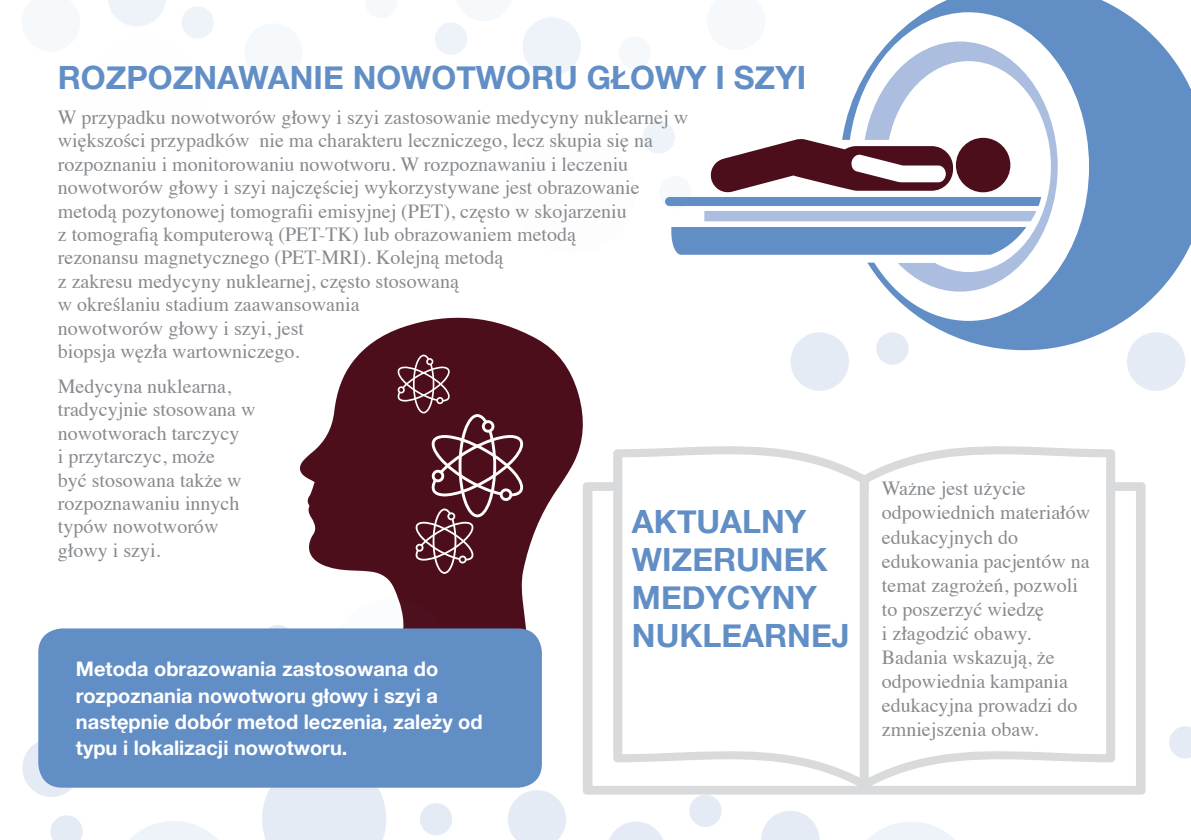
<style>
.page{position:relative;width:1191px;height:840px;background:#fff}
.page>*{position:absolute;margin:0;border:0;box-sizing:border-box;transform-origin:0 0}
.t1{font:700 32px/38px "Helvetica Neue";color:#628ec6}
.Body_bullets{font:20px/23.4px "Times";color:#868a8e}
.Body_bullets-2{font:700 20px/26px "Helvetica Neue";color:#fff}
</style>
<div class="page">
<svg style="left:300px;top:317px;width:283px;height:330px;fill:#4d0e1c"></svg>
<div style="left:262px;top:787px;width:124px;height:52px;background:#e4ebf5"></div>
<svg style="left:329px;top:598px;width:124px;height:124px"></svg>
<svg style="left:130px;top:821px;width:87px;height:18px"></svg>
<svg style="left:869px;top:822px;width:85px;height:17px"></svg>
<svg style="left:22px;top:738px;width:59px;height:58px"></svg>
<svg style="left:610px;top:821px;width:53px;height:18px"></svg>
<svg style="left:508px;top:790px;width:58px;height:49px"></svg>
<div style="left:790px;top:332px;width:59px;height:58px;background:#e4ebf5;border-radius:50%"></div>
<svg style="left:761px;top:811px;width:58px;height:28px"></svg>
<div style="left:1126px;top:332px;width:59px;height:58px;background:#e4ebf5;border-radius:50%"></div>
<div style="left:689px;top:794px;width:32px;height:32px;background:#e4ebf5;border-radius:50%"></div>
<svg style="left:50px;top:815px;width:33px;height:24px"></svg>
<svg style="left:1169px;top:726px;width:22px;height:32px"></svg>
<div style="left:420px;top:802px;width:32px;height:32px;background:#e4ebf5;border-radius:50%"></div>
<svg style="left:262px;top:624px;width:32px;height:33px"></svg>
<div style="left:38px;top:628px;width:504px;height:159px;background:#628ec6;border-radius:24px"></div>
<div style="left:244px;top:23px;width:59px;height:59px;background:#f6f9fc;border-radius:50%"></div>
<div style="left:618px;top:36px;width:33px;height:33px;background:#f6f9fc;border-radius:50%"></div>
<div style="left:659px;top:176px;width:32px;height:32px;background:#f6f9fc;border-radius:50%"></div>
<svg style="left:108px;top:0;width:58px;height:26px"></svg>
<div style="left:181px;top:6px;width:33px;height:33px;background:#eef3f9;border-radius:50%"></div>
<div style="left:435px;top:22px;width:32px;height:33px;background:#eef3f9;border-radius:50%"></div>
<div style="left:642px;top:121px;width:33px;height:32px;background:#eef3f9;border-radius:50%"></div>
<div style="left:522px;top:17px;width:59px;height:59px;background:#eef3f9;border-radius:50%"></div>
<div style="left:876px;top:332px;width:32px;height:32px;background:#e4ebf5;border-radius:50%"></div>
<svg style="left:613px;top:446px;width:502px;height:36px"></svg>
<svg style="left:583px;top:482px;width:562px;height:312px"></svg>
<svg style="left:842px;top:0;width:349px;height:350px;fill:#628ec6"></svg>
<svg style="left:864px;top:41px;width:193px;height:250px"></svg>
<div style="left:671px;top:227px;width:355px;height:27px;background:#628ec6"></div>
<svg style="left:665px;top:139px;width:376px;height:82px"></svg>
<svg style="left:397px;top:354px;width:127px;height:219px;background:#632c38"></svg>
<p class="t1" style="left:58px;top:59px;width:750px">ROZPOZNAWANIE NOWOTWORU GŁOWY I SZYI</p>
<p class="Body_bullets" style="left:58px;top:104px;width:632px">W przypadku nowotworów głowy i szyi zastosowanie medycyny nuklearnej w większości przypadków nie ma charakteru leczniczego, lecz skupia się na rozpoznaniu i monitorowaniu nowotworu. W rozpoznawaniu i leczeniu nowotworów głowy i szyi najczęściej wykorzystywane jest obrazowanie metodą pozytonowej tomografii emisyjnej (PET), często w skojarzeniu<br>z tomografią komputerową (PET-TK) lub obrazowaniem metodą<br>rezonansu magnetycznego (PET-MRI). Kolejną metodą<br>z zakresu medycyny nuklearnej, często stosowaną<br>w określaniu stadium zaawansowania<br>nowotworów głowy i szyi, jest<br>biopsja węzła wartowniczego.</p>
<p class="Body_bullets" style="left:58px;top:372px;width:199px">Medycyna nuklearna, tradycyjnie stosowana w nowotworach tarczycy<br>i przytarczyc, może<br>być stosowana także w rozpoznawaniu innych typów nowotworów głowy i szyi.</p>
<p class="t1" style="left:632px;top:503px;width:219px">AKTUALNY<br>WIZERUNEK<br>MEDYCYNY<br>NUKLEARNEJ</p>
<p class="Body_bullets-2" style="left:76px;top:656px;width:408px">Metoda obrazowania zastosowana do rozpoznania nowotworu głowy i szyi a następnie dobór metod leczenia, zależy od typu i lokalizacji nowotworu.</p>
<p class="Body_bullets" style="left:882px;top:474px;width:210px;line-height:24px">Ważne jest użycie odpowiednich materiałów edukacyjnych do edukowania pacjentów na temat zagrożeń, pozwoli to poszerzyć wiedzę<br>i złagodzić obawy.<br>Badania wskazują, że odpowiednia kampania edukacyjna prowadzi do zmniejszenia obaw.</p>
</div>
